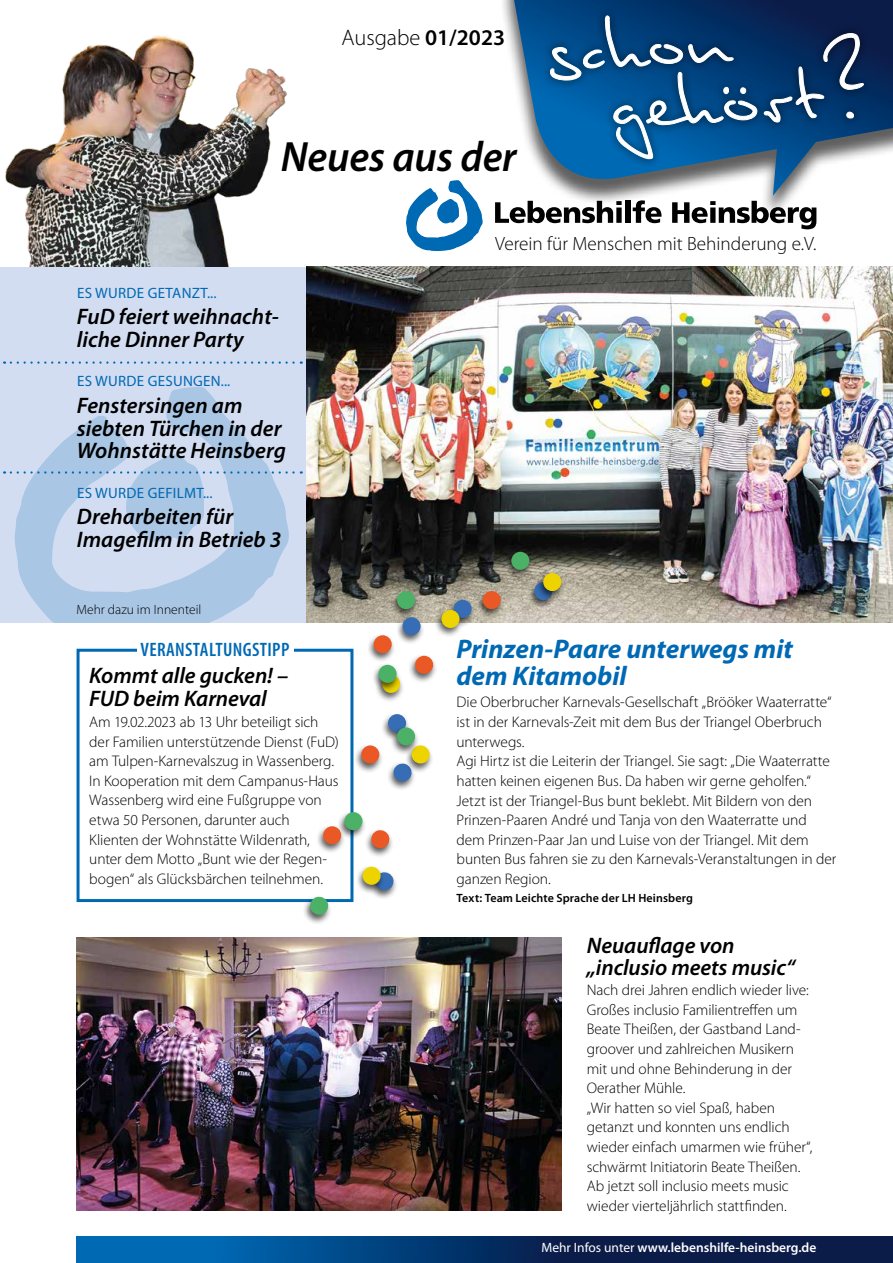
<style>
.page{position:relative;width:893px;height:1263px;background:#fff}
.page>*{position:absolute;margin:0;border:0;box-sizing:border-box;transform-origin:0 0}
.t1{font:italic 600 42.6px "Myriad Pro";letter-spacing:-.005em;color:#000}
.t2{font:italic 700 27px/27px "Myriad Pro";color:#0069b4}
.t3{font:italic 600 22.5px/22.5px "Myriad Pro";color:#000}
.t4{font:300 22.5px "Myriad Pro";color:#000}
.t5{font:600 condensed 19.5px "Myriad Pro";letter-spacing:.02em;color:#0069b4}
.t6{font:300 19.2px "Myriad Pro";color:#000}
.t7{font:300 15.3px/19.6px "Myriad Pro";letter-spacing:-.005em;color:#000}
.t8{font:15px "Myriad Pro";letter-spacing:.02em;color:#0069b4}
.t9{font:600 13.5px "Myriad Pro";color:#fff}
.t10{font:300 13.5px "Myriad Pro";color:#000}
.t11{font:600 12px "Myriad Pro";letter-spacing:.01em;color:#000}
.s1{font-weight:600}
.s2{font-weight:400}
</style>
<div class="page">
<img style="left:5px;top:35px;width:282px;height:232px">
<svg style="left:406px;top:180px;width:77px;height:71px"></svg>
<svg style="left:495px;top:202px;width:127px;height:21px"></svg>
<div style="left:625px;top:201px;width:6px;height:22px;background:#000"></div>
<svg style="left:635px;top:220px;width:26px;height:3px"></svg>
<svg style="left:672px;top:220px;width:144px;height:9px"></svg>
<div style="left:499px;top:0;width:394px;height:220px;background:#000;opacity:.63"></div>
<svg style="left:514px;top:0;width:379px;height:196px"></svg>
<div style="left:541px;top:7px;width:331px;height:161px;background:#000;opacity:.75"></div>
<svg style="left:550px;top:7px;width:314px;height:152px;background:#1d5588"></svg>
<div style="left:0;top:267px;width:332px;height:355px;background:#d3ddf2"></div>
<svg style="left:15px;top:387px;width:273px;height:235px"></svg>
<svg style="left:77px;top:1237px;width:816px;height:26px;background:#053871"></svg>
<img style="left:77px;top:937px;width:484px;height:273px">
<svg style="left:11px;top:451px;width:291px;height:90px"></svg>
<svg style="left:11px;top:361px;width:291px;height:3px"></svg>
<img style="left:307px;top:267px;width:586px;height:355px">
<div style="left:77px;top:649px;width:276px;height:253px;border:3px solid #0069b4"></div>
<div style="left:137px;top:645px;width:156px;height:11px;background:#fff"></div>
<div style="left:386px;top:762px;width:30px;height:29px;background:#000;opacity:.66"></div>
<svg style="left:392px;top:762px;width:21px;height:21px"></svg>
<div style="left:527px;top:580px;width:30px;height:30px;background:#000;opacity:.66"></div>
<svg style="left:534px;top:582px;width:18px;height:18px"></svg>
<div style="left:446px;top:598px;width:30px;height:30px;background:#000;opacity:.66"></div>
<div style="left:454px;top:600px;width:18px;height:18px;background:#366db4;border-radius:50%"></div>
<div style="left:381px;top:712px;width:29px;height:30px;background:#000;opacity:.66"></div>
<div style="left:388px;top:714px;width:18px;height:18px;background:#366db4;border-radius:50%"></div>
<div style="left:395px;top:615px;width:30px;height:30px;background:#000;opacity:.66"></div>
<div style="left:403px;top:617px;width:18px;height:18px;background:#366db4;border-radius:50%"></div>
<div style="left:368px;top:870px;width:30px;height:30px;background:#000;opacity:.66"></div>
<svg style="left:385px;top:871px;width:10px;height:20px"></svg>
<div style="left:355px;top:865px;width:30px;height:30px;background:#000;opacity:.66"></div>
<div style="left:363px;top:867px;width:18px;height:18px;background:#edd300;border-radius:50%"></div>
<div style="left:404px;top:744px;width:30px;height:29px;background:#000;opacity:.66"></div>
<div style="left:412px;top:745px;width:18px;height:18px;background:#edd300;border-radius:50%"></div>
<div style="left:536px;top:571px;width:30px;height:30px;background:#000;opacity:.66"></div>
<div style="left:543px;top:573px;width:18px;height:18px;background:#edd300;border-radius:50%"></div>
<div style="left:434px;top:608px;width:30px;height:30px;background:#000;opacity:.66"></div>
<div style="left:441px;top:610px;width:18px;height:18px;background:#edd300;border-radius:50%"></div>
<div style="left:375px;top:673px;width:29px;height:30px;background:#000;opacity:.66"></div>
<div style="left:337px;top:810px;width:30px;height:30px;background:#000;opacity:.66"></div>
<div style="left:344px;top:812px;width:18px;height:18px;background:#4bb166;border-radius:50%"></div>
<div style="left:390px;top:726px;width:29px;height:29px;background:#000;opacity:.66"></div>
<div style="left:397px;top:727px;width:18px;height:18px;background:#4bb166;border-radius:50%"></div>
<div style="left:504px;top:550px;width:30px;height:30px;background:#000;opacity:.66"></div>
<div style="left:511px;top:552px;width:18px;height:18px;background:#4bb166;border-radius:50%"></div>
<div style="left:390px;top:589px;width:29px;height:30px;background:#000;opacity:.66"></div>
<div style="left:397px;top:591px;width:18px;height:18px;background:#4bb166;border-radius:50%"></div>
<div style="left:371px;top:663px;width:30px;height:30px;background:#000;opacity:.66"></div>
<div style="left:378px;top:665px;width:19px;height:18px;background:#4bb166;border-radius:50%"></div>
<div style="left:303px;top:895px;width:30px;height:30px;background:#000;opacity:.66"></div>
<svg style="left:309px;top:896px;width:20px;height:20px"></svg>
<div style="left:316px;top:824px;width:30px;height:30px;background:#000;opacity:.66"></div>
<div style="left:323px;top:826px;width:18px;height:18px;background:#ea5925;border-radius:50%"></div>
<div style="left:354px;top:744px;width:30px;height:29px;background:#000;opacity:.66"></div>
<div style="left:361px;top:745px;width:18px;height:18px;background:#ea5925;border-radius:50%"></div>
<div style="left:408px;top:654px;width:30px;height:30px;background:#000;opacity:.66"></div>
<div style="left:415px;top:656px;width:18px;height:18px;background:#ea5925;border-radius:50%"></div>
<div style="left:366px;top:633px;width:30px;height:30px;background:#000;opacity:.66"></div>
<div style="left:374px;top:635px;width:18px;height:18px;background:#ea5925;border-radius:50%"></div>
<div style="left:364px;top:828px;width:30px;height:30px;background:#000;opacity:.66"></div>
<svg style="left:370px;top:829px;width:20px;height:20px"></svg>
<div style="left:475px;top:589px;width:30px;height:30px;background:#000;opacity:.66"></div>
<div style="left:483px;top:591px;width:18px;height:18px;background:#ea5925;border-radius:50%"></div>
<h3 class="t4" style="left:341px;top:25px;width:165px">Ausgabe <span class="s1">01/2023</span></h3>
<h1 class="t1" style="left:281px;top:134px;width:237px">Neues aus der</h1>
<p class="t8" style="left:77px;top:284px;width:141px">ES WURDE GETANZT...</p>
<h3 class="t3" style="left:77px;top:306px;width:203px">FuD feiert weihnacht&shy;liche Dinner Party</h3>
<p class="t8" style="left:77px;top:373px;width:155px">ES WURDE GESUNGEN...</p>
<h3 class="t3" style="left:77px;top:395px;width:210px">Fenstersingen am siebten Türchen in der<br>Wohnstätte Heinsberg</h3>
<p class="t8" style="left:77px;top:484px;width:137px">ES WURDE GEFILMT...</p>
<h3 class="t3" style="left:77px;top:506px;width:206px">Dreharbeiten für<br>Imagefilm in Betrieb 3</h3>
<p class="t10" style="left:77px;top:602px;width:126px">Mehr dazu im Innenteil</p>
<p class="t5" style="left:140px;top:639px;width:151px">VERANSTALTUNGSTIPP</p>
<h3 class="t3" style="left:89px;top:665px;width:201px">Kommt alle gucken! –<br>FUD beim Karneval</h3>
<p class="t7" style="left:89px;top:712px;width:251px">Am 19.02.2023 ab 13 Uhr beteiligt sich der Familien unterstützende Dienst (FuD) am Tulpen-Karnevalszug in Wassenberg.<br>In Kooperation mit dem Campanus-Haus Wassenberg wird eine Fußgruppe von etwa 50 Personen, darunter auch Klienten der Wohnstätte Wildenrath, unter dem Motto „Bunt wie der Regen&shy;bogen“ als Glücksbärchen teilnehmen.</p>
<p class="t6" style="left:495px;top:233px;width:323px">Verein für Menschen mit Behinderung e.V.</p>
<h2 class="t2" style="left:457px;top:635px;width:338px">Prinzen-Paare unterwegs mit dem Kitamobil</h2>
<p class="t7" style="left:457px;top:692px;width:381px">Die Oberbrucher Karnevals-Gesellschaft „Brööker Waaterratte“ ist in der Karnevals-Zeit mit dem Bus der Triangel Oberbruch unterwegs.<br>Agi Hirtz ist die Leiterin der Triangel. Sie sagt: „Die Waaterratte hatten keinen eigenen Bus. Da haben wir gerne geholfen.“ Jetzt ist der Triangel-Bus bunt beklebt. Mit Bildern von den Prinzen-Paaren André und Tanja von den Waaterratte und dem Prinzen-Paar Jan und Luise von der Triangel. Mit dem bunten Bus fahren sie zu den Karnevals-Veranstaltungen in der ganzen Region.</p>
<p class="t11" style="left:457px;top:891px;width:238px">Text: Team Leichte Sprache der LH Heinsberg</p>
<h3 class="t3" style="left:587px;top:934px;width:210px">Neuauflage von „inclusio meets music“</h3>
<p class="t7" style="left:587px;top:980px;width:227px">Nach drei Jahren endlich wieder live:<br>Großes inclusio Familientreffen um Beate Theißen, der Gastband Land&shy;groover und zahlreichen Musikern mit und ohne Behinderung in der Oerather Mühle.<br>„Wir hatten so viel Spaß, haben getanzt und konnten uns endlich wieder einfach umarmen wie früher“, schwärmt Initiatorin Beate Theißen.<br>Ab jetzt soll inclusio meets music wieder vierteljährlich stattfinden.</p>
<p class="t9" style="left:541px;top:1239px;width:277px"><span class="s2">Mehr Infos unter</span> www.lebenshilfe-heinsberg.de</p>
</div>
